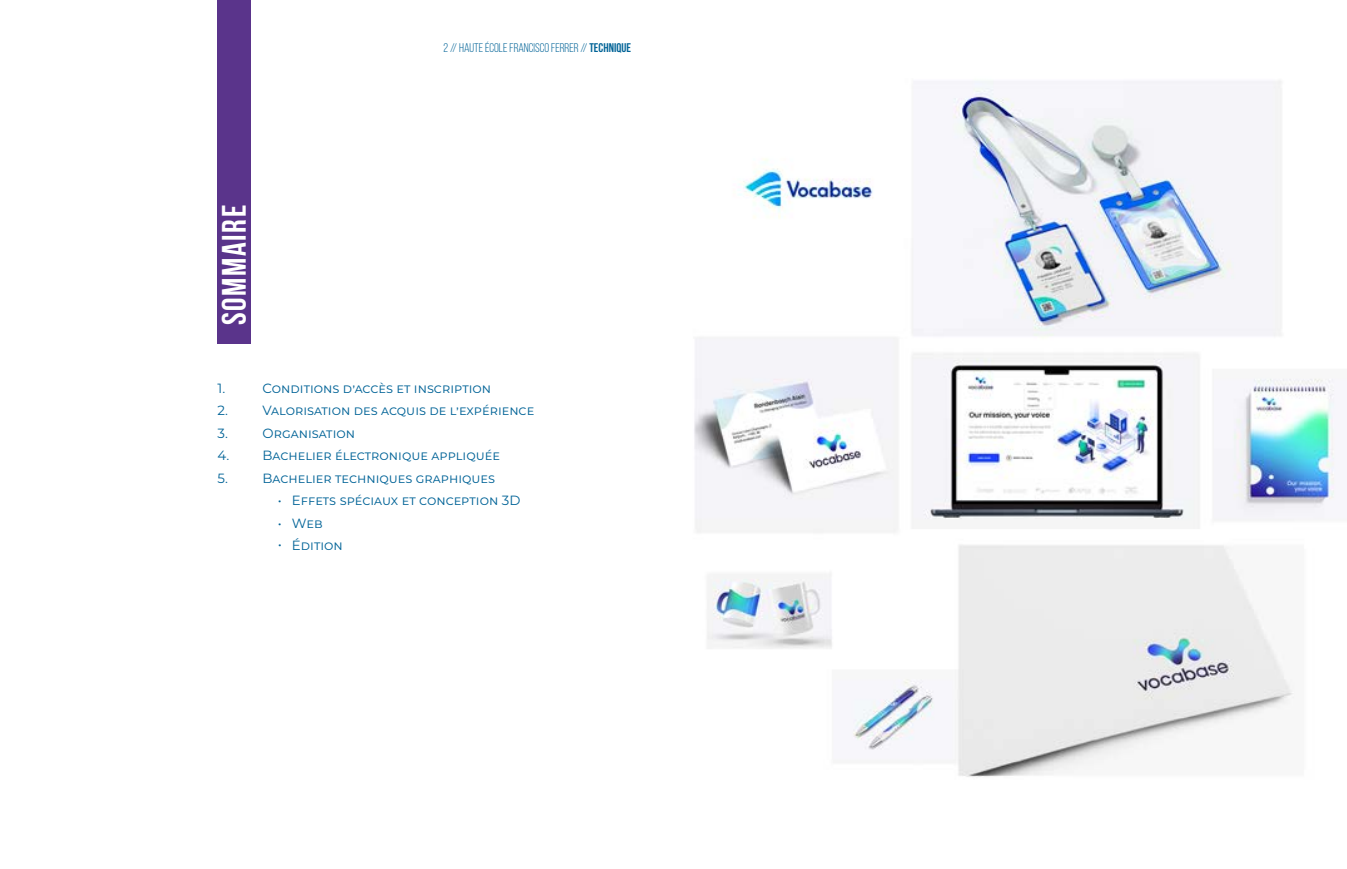
<style>
.page{position:relative;width:1347px;height:869px;background:#fff}
.page>*{position:absolute;margin:0;border:0;box-sizing:border-box;transform-origin:0 0}
.t1{font:700 33.75px "Bebas Neue";letter-spacing:.05em;color:#fff}
.t2{font:13.38px "Montserrat";color:#006397}
.t3{font:12.5px "Bebas Neue";color:#006397}
.s1{font-weight:700}
</style>
<div class="page">
<div style="left:217px;top:0;width:34px;height:343px;background:#5a348b"></div>
<img style="left:694px;top:81px;width:641px;height:696px">
<h1 class="t1" style="left:216px;top:325px;width:122px;rotate:-90deg">SOMMAIRE</h1>
<p class="t3" style="left:443px;top:41px;width:189px">2 // HAUTE ÉCOLE FRANCISCO FERRER // <span class="s1">TECHNIQUE</span></p>
<p class="t2" style="left:217px;top:378px;width:9px">1.</p>
<p class="t2" style="left:262px;top:378px;width:230px">Conditions d’accès et inscription</p>
<p class="t2" style="left:217px;top:401px;width:12px">2.</p>
<p class="t2" style="left:262px;top:401px;width:273px">Valorisation des acquis de l’expérience</p>
<p class="t2" style="left:217px;top:423px;width:12px">3.</p>
<p class="t2" style="left:262px;top:423px;width:94px">Organisation</p>
<p class="t2" style="left:217px;top:446px;width:13px">4.</p>
<p class="t2" style="left:262px;top:446px;width:239px">Bachelier électronique appliquée</p>
<p class="t2" style="left:217px;top:468px;width:12px">5.</p>
<p class="t2" style="left:262px;top:468px;width:234px">Bachelier techniques graphiques</p>
<p class="t2" style="left:278px;top:491px;width:244px">• Effets spéciaux et conception 3D</p>
<p class="t2" style="left:278px;top:513px;width:46px">• Web</p>
<p class="t2" style="left:278px;top:536px;width:66px">• Édition</p>
</div>
